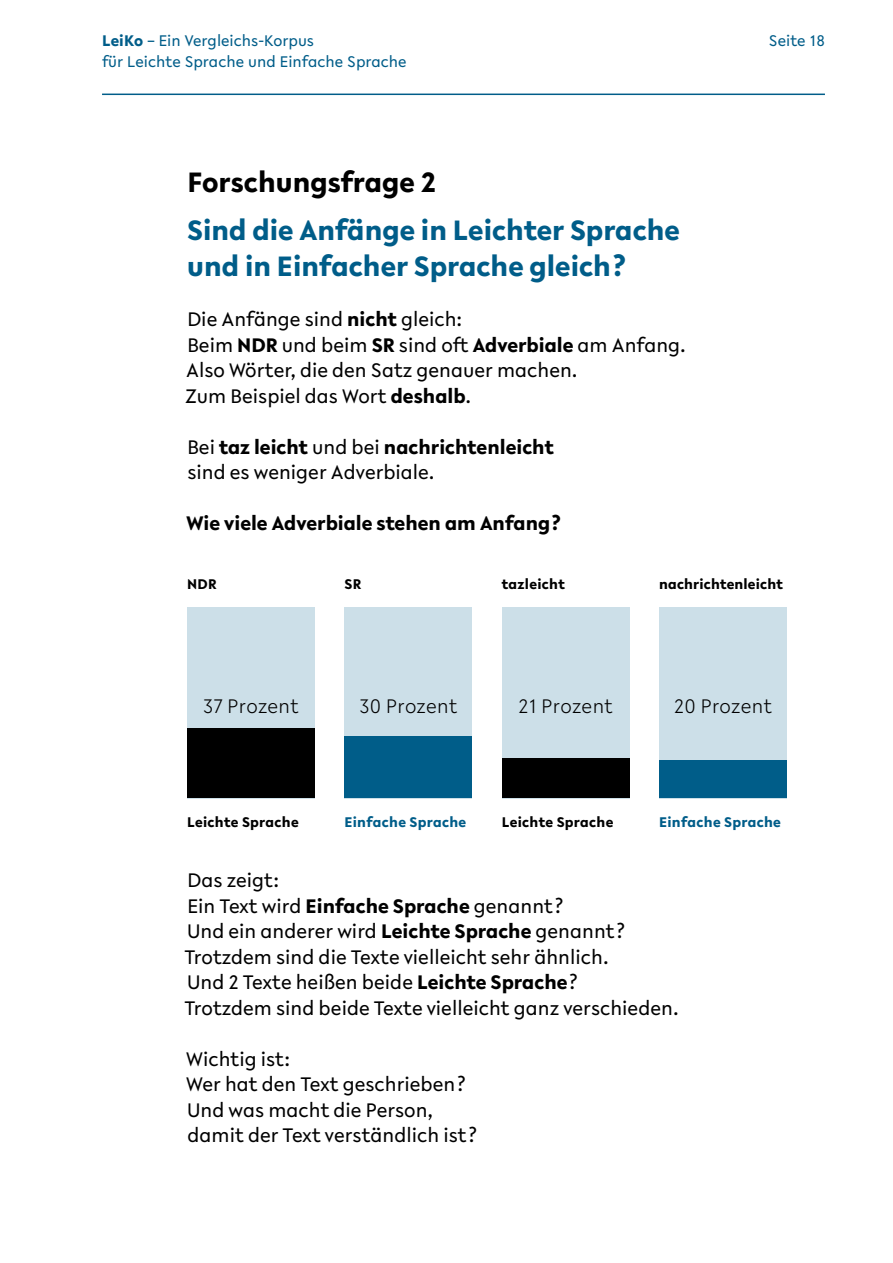
<style>
.page{position:relative;width:893px;height:1263px;background:#fff}
.page>*{position:absolute;margin:0;border:0;box-sizing:border-box;transform-origin:0 0}
.Lelo_Über_Text_blau_bold{font:700 30px/48px "Lelo";color:#005d89}
.Lelo_Normal_Fliess{font:21px/25.5px "Lelo";color:#000}
.Lelo_Normal_Fliess-2{font:300 21px "Lelo";letter-spacing:.02em;color:#000}
.Lelo_Normal_Fliess-3{font:700 21px "Lelo";color:#000}
.t1{font:16.5px/21px "Lelo";color:#005d89}
.Lelo_Normal_Fliess-4{font:700 15px "Lelo";letter-spacing:.02em;color:#000}
.Lelo_Normal_Fliess-5{font:700 15px "Lelo";letter-spacing:.02em;color:#005d89}
.s1{font-weight:700}
.s2{color:#000}
</style>
<div class="page">
<hr style="left:102px;top:94px;width:723px;height:1px;background:#005d89">
<div style="left:187px;top:607px;width:128px;height:191px;background:#ccdfe8"></div>
<div style="left:187px;top:729px;width:128px;height:69px;background:#000"></div>
<div style="left:344px;top:607px;width:128px;height:191px;background:#ccdfe8"></div>
<div style="left:344px;top:737px;width:128px;height:61px;background:#005d89"></div>
<div style="left:502px;top:607px;width:127px;height:191px;background:#ccdfe8"></div>
<div style="left:502px;top:758px;width:127px;height:40px;background:#000"></div>
<div style="left:659px;top:607px;width:128px;height:191px;background:#ccdfe8"></div>
<div style="left:659px;top:760px;width:128px;height:38px;background:#005d89"></div>
<p class="t1" style="left:102px;top:30px;width:306px"><span class="s1">LeiKo</span> – Ein Vergleichs-Korpus<br>für Leichte Sprache und Einfache Sprache</p>
<p class="t1" style="left:769px;top:30px;width:57px">Seite 18</p>
<p class="Lelo_Über_Text_blau_bold" style="left:187px;top:158px;width:494px"><span class="s2">Forschungsfrage 2<br></span>Sind die Anfänge in Leichter Sprache</p>
<p class="Lelo_Über_Text_blau_bold" style="left:187px;top:242px;width:440px">und in Einfacher Sprache gleich?</p>
<p class="Lelo_Normal_Fliess" style="left:185px;top:306px;width:502px">Die Anfänge sind <span class="s1">nicht</span> gleich:<br>Beim <span class="s1">NDR</span> und beim <span class="s1">SR</span> sind oft <span class="s1">Adverbiale</span> am Anfang.<br>Also Wörter, die den Satz genauer machen.<br>Zum Beispiel das Wort <span class="s1">deshalb</span>.</p>
<p class="Lelo_Normal_Fliess" style="left:187px;top:434px;width:368px">Bei <span class="s1">taz leicht</span> und bei <span class="s1">nachrichtenleicht </span>sind es weniger Adverbiale.</p>
<p class="Lelo_Normal_Fliess-3" style="left:187px;top:509px;width:376px">Wie viele Adverbiale stehen am Anfang?</p>
<p class="Lelo_Normal_Fliess-4" style="left:187px;top:574px;width:31px">NDR</p>
<p class="Lelo_Normal_Fliess-4" style="left:344px;top:574px;width:18px">SR</p>
<p class="Lelo_Normal_Fliess-4" style="left:502px;top:574px;width:65px">tazleicht</p>
<p class="Lelo_Normal_Fliess-4" style="left:659px;top:574px;width:125px">nachrichtenleicht</p>
<p class="Lelo_Normal_Fliess-2" style="left:203px;top:691px;width:97px">37 Prozent</p>
<p class="Lelo_Normal_Fliess-2" style="left:359px;top:691px;width:100px">30 Prozent</p>
<p class="Lelo_Normal_Fliess-2" style="left:518px;top:691px;width:96px">21 Prozent</p>
<p class="Lelo_Normal_Fliess-2" style="left:674px;top:691px;width:100px">20 Prozent</p>
<p class="Lelo_Normal_Fliess-4" style="left:187px;top:812px;width:113px">Leichte Sprache</p>
<p class="Lelo_Normal_Fliess-5" style="left:344px;top:812px;width:123px">Einfache Sprache</p>
<p class="Lelo_Normal_Fliess-4" style="left:502px;top:812px;width:113px">Leichte Sprache</p>
<p class="Lelo_Normal_Fliess-5" style="left:659px;top:812px;width:123px">Einfache Sprache</p>
<p class="Lelo_Normal_Fliess" style="left:184px;top:867px;width:496px">Das zeigt:<br>Ein Text wird <span class="s1">Einfache Sprache</span> genannt?<br>Und ein anderer wird <span class="s1">Leichte Sprache</span> genannt?<br>Trotzdem sind die Texte vielleicht sehr ähnlich.<br>Und 2 Texte heißen beide <span class="s1">Leichte Sprache</span>?<br>Trotzdem sind beide Texte vielleicht ganz verschieden.</p>
<p class="Lelo_Normal_Fliess" style="left:186px;top:1046px;width:293px">Wichtig ist:<br>Wer hat den Text geschrieben?<br>Und was macht die Person, damit der Text verständlich ist?</p>
</div>
